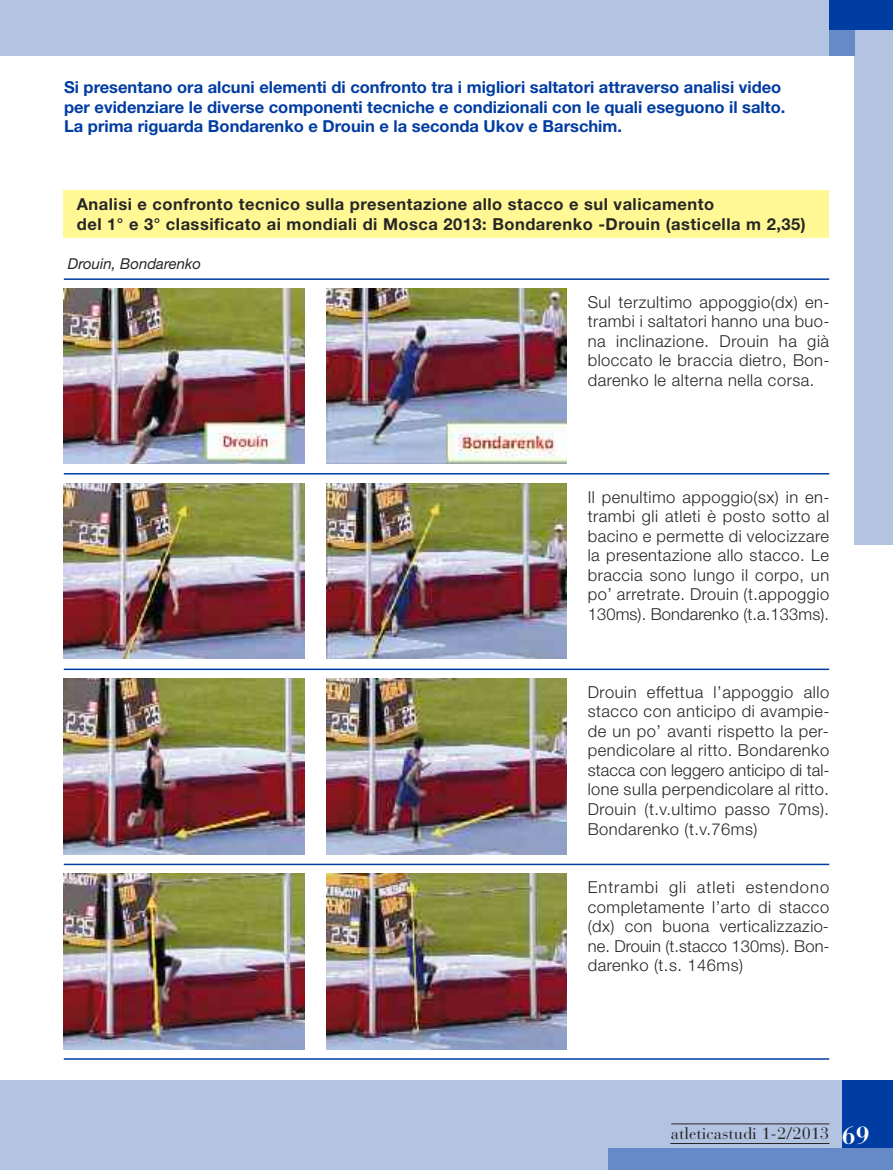
<style>
.page{position:relative;width:893px;height:1170px;background:#fff}
.page>*{position:absolute;margin:0;border:0;box-sizing:border-box;transform-origin:0 0}
.t1{font:300 16.5px/19.5px "Helvetica Neue";letter-spacing:.03em;color:#272627;text-align:justify}
.t2{font:700 16.5px/19.5px "Helvetica Neue";color:#003ca2}
.t3{font:700 16.5px/19.5px "Helvetica Neue";letter-spacing:.03em;color:#272627}
.t4{font:16.5px "Bauer Bodoni";color:#272627}
.t5{font:italic 15px "Helvetica Neue";color:#272627}
.s1{font-weight:700;font-size:24.75px;color:#fff}
</style>
<div class="page">
<div style="left:64px;top:191px;width:765px;height:47px;background:#fff894"></div>
<div style="left:855px;top:22px;width:38px;height:523px;background:#b3c4e3"></div>
<div style="left:0;top:0;width:893px;height:55px;background:#b3c4e3"></div>
<div style="left:0;top:1080px;width:893px;height:89px;background:#b3c4e3"></div>
<div style="left:842px;top:1080px;width:51px;height:68px;background:#003ca2"></div>
<div style="left:608px;top:1148px;width:285px;height:21px;background:#668ac7"></div>
<div style="left:829px;top:0;width:26px;height:55px;background:#668ac7"></div>
<div style="left:829px;top:0;width:64px;height:30px;background:#003ca2"></div>
<hr style="left:670px;top:1142px;width:159px;height:1px;background:#272627">
<hr style="left:671px;top:1123px;width:158px;height:1px;background:#272627">
<img style="left:64px;top:288px;width:240px;height:176px">
<img style="left:326px;top:288px;width:241px;height:176px">
<img style="left:64px;top:483px;width:240px;height:176px">
<img style="left:326px;top:483px;width:241px;height:176px">
<img style="left:64px;top:678px;width:240px;height:176px">
<img style="left:326px;top:678px;width:241px;height:176px">
<img style="left:64px;top:873px;width:240px;height:176px">
<img style="left:326px;top:873px;width:241px;height:176px">
<hr style="left:64px;top:473px;width:765px;height:1px;background:#003ca2">
<hr style="left:64px;top:668px;width:765px;height:2px;background:#003ca2">
<hr style="left:64px;top:863px;width:765px;height:2px;background:#003ca2">
<hr style="left:64px;top:1058px;width:765px;height:1px;background:#003ca2">
<hr style="left:64px;top:278px;width:765px;height:2px;background:#003ca2">
<p class="t2" style="left:64px;top:77px;width:723px">Si presentano ora alcuni elementi di confronto tra i migliori saltatori attraverso analisi video per evidenziare le diverse componenti tecniche e condizionali con le quali eseguono il salto.<br>La prima riguarda Bondarenko e Drouin e la seconda Ukov e Barschim.</p>
<p class="t3" style="left:77px;top:194px;width:730px">Analisi e confronto tecnico sulla presentazione allo stacco e sul valicamento<br>del 1° e 3° classificato ai mondiali di Mosca 2013: Bondarenko -Drouin (asticella m 2,35)</p>
<p class="t5" style="left:68px;top:254px;width:135px">Drouin, Bondarenko</p>
<p class="t1" style="left:588px;top:292px;width:243px">Sul terzultimo appoggio(dx) en&shy;trambi i saltatori hanno una buo&shy;na inclinazione. Drouin ha già bloccato le braccia dietro, Bon&shy;darenko le alterna nella corsa.</p>
<p class="t1" style="left:588px;top:487px;width:243px">Il penultimo appoggio(sx) in en&shy;trambi gli atleti è posto sotto al bacino e permette di velocizzare la presentazione allo stacco. Le braccia sono lungo il corpo, un po’ arretrate. Drouin (t.appoggio 130ms). Bondarenko (t.a.133ms).</p>
<p class="t1" style="left:588px;top:682px;width:243px">Drouin effettua l’appoggio allo stacco con anticipo di avampie&shy;de un po’ avanti rispetto la per&shy;pendicolare al ritto. Bondarenko stacca con leggero anticipo di tal&shy;lone sulla perpendicolare al ritto.<br>Drouin (t.v.ultimo passo 70ms).<br>Bondarenko (t.v.76ms)</p>
<p class="t1" style="left:588px;top:877px;width:243px">Entrambi gli atleti estendono completamente l’arto di stacco (dx) con buona verticalizzazio&shy;ne. Drouin (t.stacco 130ms). Bon&shy;darenko (t.s. 146ms)</p>
<p class="t4" style="left:671px;top:1127px;width:200px">atleticastudi 1-2/2013 <span class="s1">69</span></p>
</div>
